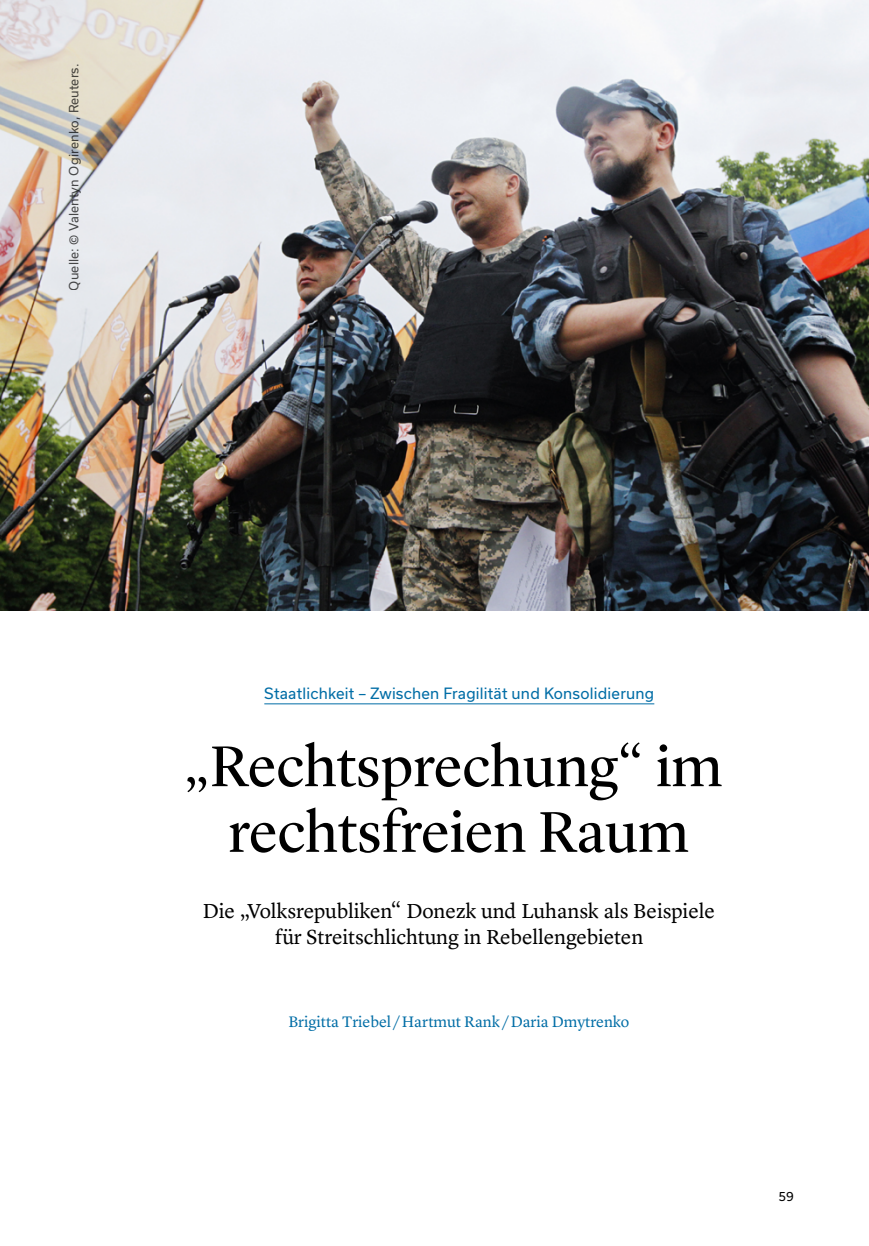
<style>
.page{position:relative;width:869px;height:1246px;background:#fff}
.page>*{position:absolute;margin:0;border:0;box-sizing:border-box;transform-origin:0 0}
.Header1{font:59.5px/65.6px "Lyon Display";color:#000;text-align:center}
.Header2{font:21px/26.2px "Lyon Text";letter-spacing:-.005em;color:#000;text-align:center}
.Author{font:15.75px "Lyon Text";color:#006da6}
.t1{font:14.88px "Usual";letter-spacing:.015em;color:#006da6}
.t2{font:12.25px "Usual";letter-spacing:.015em;color:#000}
</style>
<div class="page">
<hr style="left:264px;top:703px;width:390px;height:1px;background:#006da6">
<img style="left:0;top:0;width:868px;height:611px">
<p class="t2" style="left:67px;top:290px;width:228px;rotate:-90deg">Quelle: © Valentyn Ogirenko, Reuters.</p>
<p class="t1" style="left:264px;top:684px;width:391px">Staatlichkeit – Zwischen Fragilität und Konsolidierung</p>
<p class="Header1" style="left:183px;top:728px;width:540px">„Rechtsprechung“ im rechtsfreien Raum</p>
<p class="Header2" style="left:203px;top:895px;width:513px">Die „Volksrepubliken“ Donezk und Luhansk als Beispiele für Streitschlichtung in Rebellengebieten</p>
<p class="Author" style="left:288px;top:1009px;width:342px">Brigitta Triebel / Hartmut Rank / Daria Dmytrenko</p>
<p class="t2" style="left:778px;top:1188px;width:17px">59</p>
</div>
